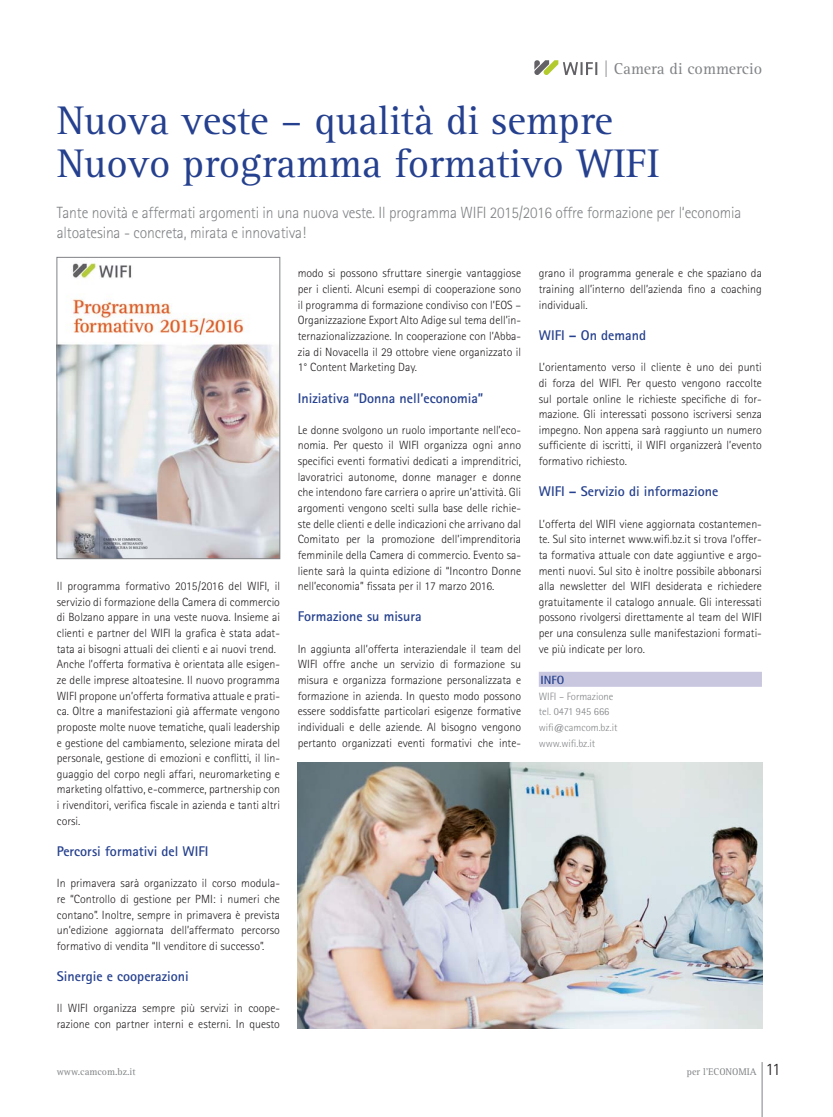
<style>
.page{position:relative;width:833px;height:1117px;background:#fff}
.page>*{position:absolute;margin:0;border:0;box-sizing:border-box;transform-origin:0 0}
.t1{font:41.25px/42.5px "AT Rotis Serif";color:#25408e}
.t2{font:300 16.25px/20px "Rotis Sans Serif";letter-spacing:-.01em;color:#808285;scale:.96 1}
.t3{font:16.25px "AT Rotis Serif";color:#808285}
.t4{font:700 14px "Rotis Sans Serif";color:#25408e}
.t5{font:300 11.88px/15.6px "Rotis Sans Serif";color:#231f20;text-align:justify}
.t6{font:700 11.88px "Rotis Semi Sans";color:#25408e}
.t7{font:300 10.62px/15.6px "Rotis Semi Sans";color:#808285}
.t8{font:10px "AT Rotis Serif";color:#808285}
.s1{font-family:"Rotis Sans Serif";font-weight:300;font-size:17.5px;color:#231f20}
</style>
<div class="page">
<hr style="left:762px;top:1061px;width:1px;height:55px;background:#808285">
<svg style="left:534px;top:60px;width:63px;height:15px"></svg>
<img style="left:59px;top:263px;width:219px;height:293px">
<div style="left:57px;top:257px;width:223px;height:301px;border:1px solid #808285"></div>
<div style="left:539px;top:671px;width:223px;height:15px;background:#c8c7df"></div>
<img style="left:298px;top:762px;width:464px;height:266px">
<h2 class="t3" style="left:603px;top:62px;width:160px">| Camera di commercio</h2>
<h1 class="t1" style="left:57px;top:103px;width:604px">Nuova veste – qualità di sempre<br>Nuovo programma formativo WIFI</h1>
<h2 class="t2" style="left:57px;top:204px;width:714px">Tante novità e affermati argomenti in una nuova veste. Il programma WIFI 2015/2016 offre formazione per l‘economia altoatesina - concreta, mirata e innovativa!</h2>
<p class="t5" style="left:57px;top:579px;width:225px;text-align:left">Il programma formativo 2015/2016 del WIFI, il servizio di formazione della Camera di commercio di Bolzano appare in una veste nuova. Insieme ai clienti e partner del WIFI la grafica è stata adat&shy;tata ai bisogni attuali dei clienti e ai nuovi trend.<br>Anche l’offerta formativa è orientata alle esigen&shy;ze delle imprese altoatesine. Il nuovo programma WIFI propone un’offerta formativa attuale e prati&shy;ca. Oltre a manifestazioni già affermate vengono proposte molte nuove tematiche, quali leadership e gestione del cambiamento, selezione mirata del personale, gestione di emozioni e conflitti, il lin&shy;guaggio del corpo negli affari, neuromarketing e marketing olfattivo, e-commerce, partnership con i rivenditori, verifica fiscale in azienda e tanti altri corsi.</p>
<p class="t4" style="left:57px;top:845px;width:153px">Percorsi formativi del WIFI</p>
<p class="t5" style="left:57px;top:876px;width:225px">In primavera sarà organizzato il corso modula&shy;re “Controllo di gestione per PMI: i numeri che contano”. Inoltre, sempre in primavera è prevista un’edizione aggiornata dell’affermato percorso formativo di vendita “Il venditore di successo”.</p>
<p class="t4" style="left:57px;top:970px;width:133px">Sinergie e cooperazioni</p>
<p class="t5" style="left:57px;top:1001px;width:225px">Il WIFI organizza sempre più servizi in coope&shy;razione con partner interni e esterni. In questo</p>
<p class="t5" style="left:298px;top:267px;width:225px">modo si possono sfruttare sinergie vantaggiose per i clienti. Alcuni esempi di cooperazione sono il programma di formazione condiviso con l’EOS – Organizzazione Export Alto Adige sul tema dell’in&shy;ternazionalizzazione. In cooperazione con l’Abba&shy;zia di Novacella il 29 ottobre viene organizzato il 1° Content Marketing Day.</p>
<p class="t4" style="left:298px;top:392px;width:187px">Iniziativa “Donna nell’economia”</p>
<p class="t5" style="left:298px;top:423px;width:225px">Le donne svolgono un ruolo importante nell’eco&shy;nomia. Per questo il WIFI organizza ogni anno specifici eventi formativi dedicati a imprenditrici, lavoratrici autonome, donne manager e donne che intendono fare carriera o aprire un’attività. Gli argomenti vengono scelti sulla base delle richie&shy;ste delle clienti e delle indicazioni che arrivano dal Comitato per la promozione dell’imprenditoria femminile della Camera di commercio. Evento sa&shy;liente sarà la quinta edizione di “Incontro Donne nell’economia” fissata per il 17 marzo 2016.</p>
<p class="t4" style="left:298px;top:611px;width:125px">Formazione su misura</p>
<p class="t5" style="left:298px;top:642px;width:225px">In aggiunta all’offerta interaziendale il team del WIFI offre anche un servizio di formazione su misura e organizza formazione personalizzata e formazione in azienda. In questo modo possono essere soddisfatte particolari esigenze formative individuali e delle aziende. Al bisogno vengono pertanto organizzati eventi formativi che inte-</p>
<p class="t5" style="left:539px;top:267px;width:225px">grano il programma generale e che spaziano da training all’interno dell’azienda fino a coaching individuali.</p>
<p class="t4" style="left:539px;top:330px;width:109px">WIFI – On demand</p>
<p class="t5" style="left:539px;top:360px;width:225px">L’orientamento verso il cliente è uno dei punti di forza del WIFI. Per questo vengono raccolte sul portale online le richieste specifiche di for&shy;mazione. Gli interessati possono iscriversi senza impegno. Non appena sarà raggiunto un numero sufficiente di iscritti, il WIFI organizzerà l’evento formativo richiesto.</p>
<p class="t4" style="left:539px;top:486px;width:181px">WIFI – Servizio di informazione</p>
<p class="t5" style="left:539px;top:517px;width:225px">L’offerta del WIFI viene aggiornata costantemen&shy;te. Sul sito internet www.wifi.bz.it si trova l’offer&shy;ta formativa attuale con date aggiuntive e argo&shy;menti nuovi. Sul sito è inoltre possibile abbonarsi alla newsletter del WIFI desiderata e richiedere gratuitamente il catalogo annuale. Gli interessati possono rivolgersi direttamente al team del WIFI per una consulenza sulle manifestazioni formati&shy;ve più indicate per loro.</p>
<p class="t6" style="left:540px;top:672px;width:25px">INFO</p>
<p class="t7" style="left:539px;top:689px;width:80px">WIFI – Formazione tel. 0471 945 666 wifi@camcom.bz.it www.wifi.bz.it</p>
<p class="t8" style="left:57px;top:1067px;width:80px">www.camcom.bz.it</p>
<p class="t8" style="left:687px;top:1066px;width:95px">per l’ECONOMIA <span class="s1">11</span></p>
</div>
